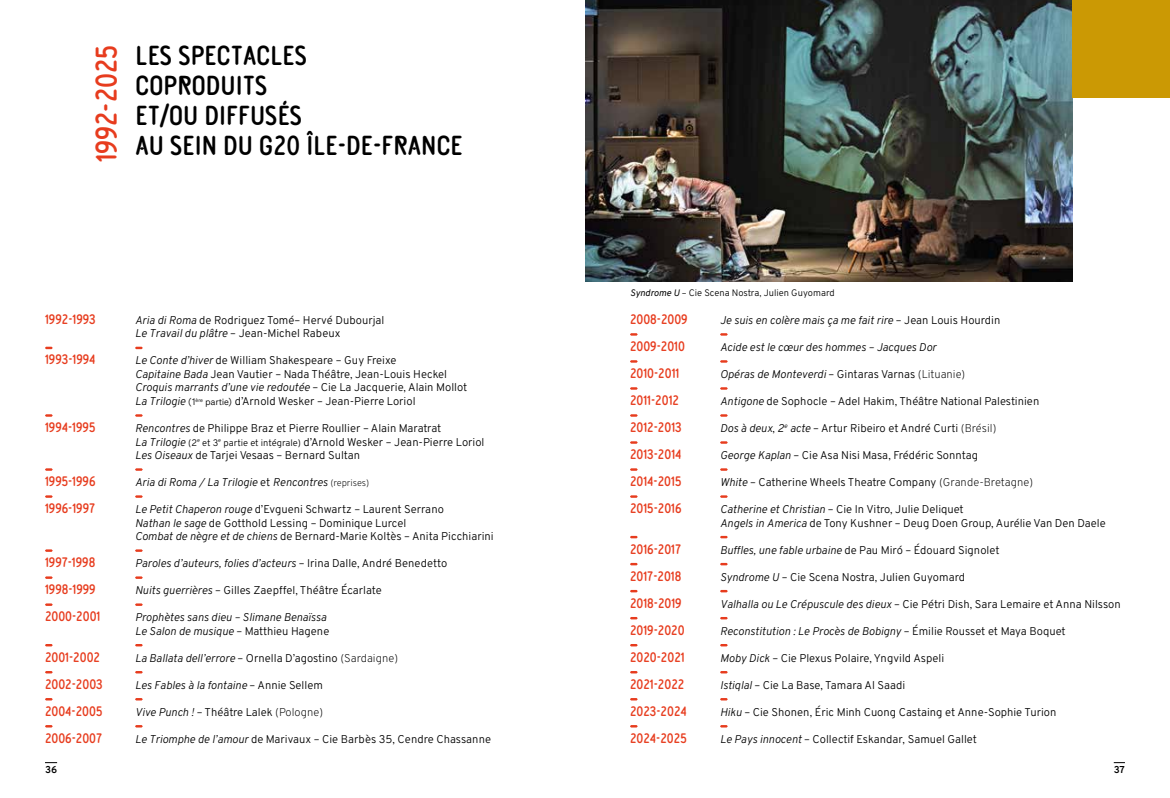
<style>
.page{position:relative;width:1170px;height:798px;background:#fff}
.page>*{position:absolute;margin:0;border:0;box-sizing:border-box;transform-origin:0 0}
.t1{font:condensed 30px "G20";color:#e73c1e}
.t2{font:condensed 27.5px/30px "G20";color:#000}
.t3{font:condensed 13.75px "G20";color:#e73c1e}
.t4{font:11.25px/13.5px "Overpass";color:#000}
.t5{font:italic 11.25px/13.5px "Overpass";color:#000}
.t6{font:600 10px "Overpass";color:#000}
.t7{font:9.38px "Overpass";color:#000}
.s1{font-style:italic}
.s2{font-family:"Albra Grotesk";font-weight:300;font-size:9.38px}
.s3{font-size:9.38px}
.s4{font-style:normal}
.s5{font-style:normal;font-size:9.38px}
</style>
<div class="page">
<svg style="left:45px;top:762px;width:12px;height:1px"></svg>
<svg style="left:630px;top:333px;width:7px;height:2px"></svg>
<svg style="left:720px;top:333px;width:7px;height:2px"></svg>
<svg style="left:630px;top:360px;width:7px;height:2px"></svg>
<svg style="left:720px;top:360px;width:7px;height:2px"></svg>
<svg style="left:630px;top:387px;width:7px;height:2px"></svg>
<svg style="left:720px;top:387px;width:7px;height:2px"></svg>
<svg style="left:630px;top:414px;width:7px;height:2px"></svg>
<svg style="left:720px;top:414px;width:7px;height:2px"></svg>
<svg style="left:630px;top:441px;width:7px;height:2px"></svg>
<svg style="left:720px;top:441px;width:7px;height:2px"></svg>
<svg style="left:630px;top:468px;width:7px;height:2px"></svg>
<svg style="left:720px;top:468px;width:7px;height:2px"></svg>
<svg style="left:630px;top:495px;width:7px;height:2px"></svg>
<svg style="left:720px;top:495px;width:7px;height:2px"></svg>
<svg style="left:630px;top:535px;width:7px;height:3px"></svg>
<svg style="left:720px;top:535px;width:7px;height:3px"></svg>
<svg style="left:630px;top:562px;width:7px;height:3px"></svg>
<svg style="left:720px;top:562px;width:7px;height:3px"></svg>
<svg style="left:630px;top:589px;width:7px;height:3px"></svg>
<svg style="left:720px;top:589px;width:7px;height:3px"></svg>
<svg style="left:630px;top:617px;width:7px;height:2px"></svg>
<svg style="left:720px;top:617px;width:7px;height:2px"></svg>
<svg style="left:630px;top:644px;width:7px;height:2px"></svg>
<svg style="left:720px;top:644px;width:7px;height:2px"></svg>
<svg style="left:630px;top:671px;width:7px;height:2px"></svg>
<svg style="left:720px;top:671px;width:7px;height:2px"></svg>
<svg style="left:630px;top:698px;width:7px;height:2px"></svg>
<svg style="left:720px;top:698px;width:7px;height:2px"></svg>
<svg style="left:630px;top:725px;width:7px;height:2px"></svg>
<svg style="left:720px;top:725px;width:7px;height:2px"></svg>
<svg style="left:45px;top:346px;width:8px;height:3px"></svg>
<svg style="left:135px;top:346px;width:8px;height:3px"></svg>
<svg style="left:45px;top:414px;width:8px;height:2px"></svg>
<svg style="left:135px;top:414px;width:8px;height:2px"></svg>
<svg style="left:45px;top:468px;width:8px;height:2px"></svg>
<svg style="left:135px;top:468px;width:8px;height:2px"></svg>
<svg style="left:45px;top:495px;width:8px;height:2px"></svg>
<svg style="left:135px;top:495px;width:8px;height:2px"></svg>
<svg style="left:45px;top:549px;width:8px;height:2px"></svg>
<svg style="left:135px;top:549px;width:8px;height:2px"></svg>
<svg style="left:45px;top:576px;width:8px;height:2px"></svg>
<svg style="left:135px;top:576px;width:8px;height:2px"></svg>
<svg style="left:45px;top:603px;width:8px;height:2px"></svg>
<svg style="left:135px;top:603px;width:8px;height:2px"></svg>
<svg style="left:45px;top:644px;width:8px;height:2px"></svg>
<svg style="left:135px;top:644px;width:8px;height:2px"></svg>
<svg style="left:45px;top:671px;width:8px;height:2px"></svg>
<svg style="left:135px;top:671px;width:8px;height:2px"></svg>
<svg style="left:45px;top:698px;width:8px;height:2px"></svg>
<svg style="left:135px;top:698px;width:8px;height:2px"></svg>
<svg style="left:45px;top:725px;width:8px;height:2px"></svg>
<svg style="left:135px;top:725px;width:8px;height:2px"></svg>
<img style="left:585px;top:0;width:487px;height:282px">
<div style="left:1072px;top:0;width:97px;height:97px;background:#cb9904"></div>
<h1 class="t1" style="left:90px;top:162px;width:119px;rotate:-90deg">1992-2025</h1>
<h2 class="t2" style="left:136px;top:41px;width:329px">LES SPECTACLES<br>COPRODUITS<br>ET/OU DIFFUSÉS<br>AU SEIN DU G20 ÎLE-DE-FRANCE</h2>
<p class="t3" style="left:45px;top:311px;width:52px">1992-1993</p>
<p class="t4" style="left:135px;top:313px;width:251px"><span class="s1">Aria di Roma</span> de Rodriguez Tomé– Hervé Dubourjal<br><span class="s1">Le Travail du plâtre</span> – Jean-Michel Rabeux</p>
<p class="t3" style="left:45px;top:352px;width:52px">1993-1994</p>
<p class="t4" style="left:135px;top:353px;width:334px"><span class="s1">Le Conte d’hiver</span> de William Shakespeare – Guy Freixe<br><span class="s1">Capitaine Bada</span> Jean Vautier – Nada Théâtre, Jean-Louis Heckel <span class="s1">Croquis marrants d’une vie redoutée</span> – Cie La Jacquerie, Alain Mollot <span class="s1">La Trilogie</span> <span class="s2">(1</span><sup>ère</sup> <span class="s2">partie)</span> d’Arnold Wesker – Jean-Pierre Loriol</p>
<p class="t3" style="left:45px;top:419px;width:52px">1994-1995</p>
<p class="t4" style="left:135px;top:421px;width:351px"><span class="s1">Rencontres</span> de Philippe Braz et Pierre Roullier – Alain Maratrat<br><span class="s1">La Trilogie</span> <span class="s3">(2</span><sup>e</sup> <span class="s3">et 3</span><sup>e</sup> <span class="s3">partie et intégrale)</span> d’Arnold Wesker – Jean-Pierre Loriol<br><span class="s1">Les Oiseaux</span> de Tarjei Vesaas – Bernard Sultan</p>
<p class="t3" style="left:45px;top:473px;width:52px">1995-1996</p>
<p class="t5" style="left:135px;top:475px;width:236px">Aria di Roma / La Trilogie <span class="s4">et</span> Rencontres <span class="s5">(reprises)</span></p>
<p class="t3" style="left:45px;top:500px;width:52px">1996-1997</p>
<p class="t4" style="left:135px;top:502px;width:360px"><span class="s1">Le Petit Chaperon rouge</span> d’Evgueni Schwartz – Laurent Serrano<br><span class="s1">Nathan le sage</span> de Gotthold Lessing – Dominique Lurcel<br><span class="s1">Combat de nègre et de chiens</span> de Bernard-Marie Koltès – Anita Picchiarini</p>
<p class="t3" style="left:45px;top:554px;width:52px">1997-1998</p>
<p class="t5" style="left:135px;top:556px;width:314px">Paroles d’auteurs, folies d’acteurs <span class="s4">– Irina Dalle, André Benedetto</span></p>
<p class="t3" style="left:45px;top:581px;width:52px">1998-1999</p>
<p class="t4" style="left:135px;top:583px;width:248px"><span class="s1">Nuits guerrières</span> – Gilles Zaepffel, Théâtre Écarlate</p>
<p class="t3" style="left:45px;top:608px;width:57px">2000-2001</p>
<p class="t5" style="left:135px;top:610px;width:196px">Prophètes sans dieu – Slimane Benaïssa<br>Le Salon de musique <span class="s4">– Matthieu Hagene</span></p>
<p class="t3" style="left:45px;top:649px;width:57px">2001-2002</p>
<p class="t4" style="left:135px;top:650px;width:264px"><span class="s1">La Ballata dell’errore</span> – Ornella D’agostino (Sardaigne)</p>
<p class="t3" style="left:45px;top:676px;width:59px">2002-2003</p>
<p class="t5" style="left:135px;top:677px;width:189px">Les Fables à la fontaine <span class="s4">– Annie Sellem</span></p>
<p class="t3" style="left:45px;top:703px;width:59px">2004-2005</p>
<p class="t4" style="left:135px;top:704px;width:190px"><span class="s1">Vive Punch !</span> – Théâtre Lalek (Pologne)</p>
<p class="t3" style="left:45px;top:730px;width:59px">2006-2007</p>
<p class="t4" style="left:135px;top:731px;width:357px"><span class="s1">Le Triomphe de l’amour</span> de Marivaux – Cie Barbès 35, Cendre Chassanne</p>
<p class="t7" style="left:630px;top:285px;width:206px"><span class="s1">Syndrome U</span> – Cie Scena Nostra, Julien Guyomard</p>
<p class="t3" style="left:630px;top:311px;width:59px">2008-2009</p>
<p class="t5" style="left:720px;top:313px;width:282px">Je suis en colère mais ça me fait rire <span class="s4">– Jean Louis Hourdin</span></p>
<p class="t3" style="left:630px;top:338px;width:56px">2009-2010</p>
<p class="t5" style="left:720px;top:340px;width:218px">Acide est le cœur des hommes – Jacques Dor</p>
<p class="t3" style="left:630px;top:365px;width:51px">2010-2011</p>
<p class="t4" style="left:720px;top:367px;width:247px"><span class="s1">Opéras de Monteverdi</span> – Gintaras Varnas (Lituanie)</p>
<p class="t3" style="left:630px;top:392px;width:51px">2011-2012</p>
<p class="t4" style="left:720px;top:394px;width:321px"><span class="s1">Antigone</span> de Sophocle – Adel Hakim, Théâtre National Palestinien</p>
<p class="t3" style="left:630px;top:419px;width:53px">2012-2013</p>
<p class="t4" style="left:720px;top:421px;width:278px"><span class="s1">Dos à deux</span>, <span class="s1">2</span><sup>e</sup> <span class="s1">acte</span> – Artur Ribeiro et André Curti (Brésil)</p>
<p class="t3" style="left:630px;top:446px;width:53px">2013-2014</p>
<p class="t4" style="left:720px;top:448px;width:259px"><span class="s1">George Kaplan</span> – Cie Asa Nisi Masa, Frédéric Sonntag</p>
<p class="t3" style="left:630px;top:473px;width:53px">2014-2015</p>
<p class="t4" style="left:720px;top:475px;width:315px"><span class="s1">White</span> – Catherine Wheels Theatre Company (Grande-Bretagne)</p>
<p class="t3" style="left:630px;top:500px;width:53px">2015-2016</p>
<p class="t4" style="left:720px;top:502px;width:387px"><span class="s1">Catherine et Christian</span> – Cie In Vitro, Julie Deliquet<br><span class="s1">Angels in America</span> de Tony Kushner – Deug Doen Group, Aurélie Van Den Daele</p>
<p class="t3" style="left:630px;top:541px;width:53px">2016-2017</p>
<p class="t4" style="left:720px;top:542px;width:281px"><span class="s1">Buffles, une fable urbaine</span> de Pau Miró – Édouard Signolet</p>
<p class="t3" style="left:630px;top:568px;width:53px">2017-2018</p>
<p class="t4" style="left:720px;top:569px;width:246px"><span class="s1">Syndrome U</span> – Cie Scena Nostra, Julien Guyomard</p>
<p class="t3" style="left:630px;top:595px;width:53px">2018-2019</p>
<p class="t4" style="left:720px;top:596px;width:402px"><span class="s1">Valhalla ou Le Crépuscule des dieux</span> – Cie Pétri Dish, Sara Lemaire et Anna Nilsson</p>
<p class="t3" style="left:630px;top:622px;width:56px">2019-2020</p>
<p class="t5" style="left:720px;top:623px;width:347px">Reconstitution : Le Procès de Bobigny <span class="s4">– Émilie Rousset et Maya Boquet</span></p>
<p class="t3" style="left:630px;top:649px;width:56px">2020-2021</p>
<p class="t4" style="left:720px;top:650px;width:226px"><span class="s1">Moby Dick</span> – Cie Plexus Polaire, Yngvild Aspeli</p>
<p class="t3" style="left:630px;top:676px;width:56px">2021-2022</p>
<p class="t4" style="left:720px;top:677px;width:187px"><span class="s1">Istiqlal</span> – Cie La Base, Tamara Al Saadi</p>
<p class="t3" style="left:630px;top:703px;width:58px">2023-2024</p>
<p class="t4" style="left:720px;top:704px;width:338px"><span class="s1">Hiku</span> – Cie Shonen, Éric Minh Cuong Castaing et Anne-Sophie Turion</p>
<p class="t3" style="left:630px;top:730px;width:58px">2024-2025</p>
<p class="t4" style="left:720px;top:731px;width:258px"><span class="s1">Le Pays innocent</span> – Collectif Eskandar, Samuel Gallet</p>
<p class="t6" style="left:45px;top:761px;width:14px">36</p>
<p class="t6" style="left:1113px;top:761px;width:13px">37</p>
</div>
